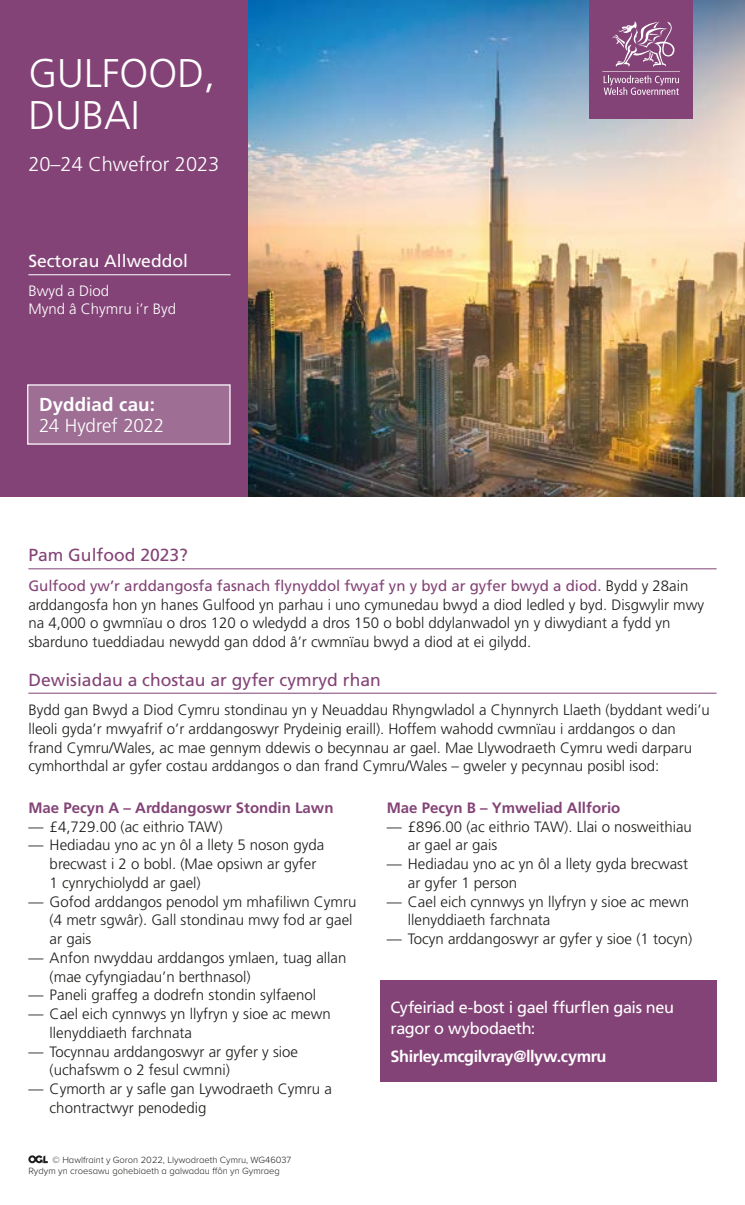
<style>
.page{position:relative;width:745px;height:1205px;background:#fff}
.page>*{position:absolute;margin:0;border:0;box-sizing:border-box;transform-origin:0 0}
.heading{font:300 40px/42.5px "Frutiger LT Std";color:#fff}
.Date_text{font:300 20px "Frutiger LT Std";color:#fff}
.Closing_date_text{font:300 18.75px/21.2px "Frutiger LT Std";letter-spacing:-.01em;color:#fff}
.Sub_heading_2{font:17.5px "Frutiger LT Std";color:#834376}
.White_text_medium{font:17.5px "Frutiger LT Std";color:#fff}
.Sub_heading{font:17.5px "Frutiger LT Std";color:#834376}
.Box_text{font:16.25px/21.2px "Frutiger LT Std";letter-spacing:-.025em;color:#fff}
.Box_text-2{font:700 16.25px "Frutiger LT Std";letter-spacing:-.025em;color:#fff}
.Body_text{font:300 15px/18.8px "Frutiger LT Std";color:#1d1d1b}
.Sub_heading_4{font:700 15px "Frutiger LT Std";color:#834376}
.White_text_light{font:300 15px/18px "Frutiger LT Std";color:#fff}
.Credits_text{font:300 9.38px/11.2px "Proxima Nova";color:#1d1d1b}
.s1{font-weight:700}
.s2{font-weight:400;color:#834376}
</style>
<div class="page">
<div style="left:0;top:0;width:249px;height:496px;background:#834376"></div>
<img style="left:248px;top:0;width:496px;height:496px">
<div style="left:589px;top:0;width:103px;height:119px;background:#834376"></div>
<svg style="left:602px;top:21px;width:77px;height:74px"></svg>
<hr style="left:28px;top:568px;width:688px;height:1px;background:#834376">
<hr style="left:28px;top:693px;width:688px;height:1px;background:#834376">
<hr style="left:28px;top:274px;width:202px;height:1px;background:#fff">
<svg style="left:27px;top:384px;width:204px;height:61px;background:#a27599"></svg>
<div style="left:380px;top:980px;width:336px;height:102px;background:#834376"></div>
<svg style="left:28px;top:1155px;width:20px;height:8px"></svg>
<h1 class="heading" style="left:28px;top:52px;width:188px">GULFOOD,<br>DUBAI</h1>
<p class="Date_text" style="left:28px;top:153px;width:192px">20–24 Chwefror 2023</p>
<p class="White_text_medium" style="left:28px;top:251px;width:161px">Sectorau Allweddol</p>
<p class="White_text_light" style="left:28px;top:282px;width:149px">Bwyd a Diod<br>Mynd â Chymru i’r Byd</p>
<p class="Closing_date_text" style="left:39px;top:394px;width:127px"><span class="s1">Dyddiad cau:<br></span>24 Hydref 2022</p>
<h2 class="Sub_heading" style="left:28px;top:545px;width:161px">Pam Gulfood 2023?</h2>
<p class="Body_text" style="left:28px;top:576px;width:676px"><span class="s2">Gulfood yw’r arddangosfa fasnach flynyddol fwyaf yn y byd ar gyfer bwyd a diod.</span> Bydd y 28ain arddangosfa hon yn hanes Gulfood yn parhau i uno cymunedau bwyd a diod ledled y byd. Disgwylir mwy na 4,000 o gwmnïau o dros 120 o wledydd a dros 150 o bobl ddylanwadol yn y diwydiant a fydd yn sbarduno tueddiadau newydd gan ddod â’r cwmnïau bwyd a diod at ei gilydd.</p>
<h3 class="Sub_heading_2" style="left:28px;top:669px;width:354px">Dewisiadau a chostau ar gyfer cymryd rhan</h3>
<p class="Body_text" style="left:28px;top:701px;width:682px">Bydd gan Bwyd a Diod Cymru stondinau yn y Neuaddau Rhyngwladol a Chynnyrch Llaeth (byddant wedi’u lleoli gyda’r mwyafrif o’r arddangoswyr Prydeinig eraill). Hoffem wahodd cwmnïau i arddangos o dan frand Cymru/Wales, ac mae gennym ddewis o becynnau ar gael. Mae Llywodraeth Cymru wedi darparu cymhorthdal ar gyfer costau arddangos o dan frand Cymru/Wales – gweler y pecynnau posibl isod:</p>
<h3 class="Sub_heading_4" style="left:28px;top:799px;width:306px">Mae Pecyn A – Arddangoswr Stondin Lawn</h3>
<p class="Body_text" style="left:28px;top:817px;width:196px">— £4,729.00 (ac eithrio TAW)</p>
<p class="Body_text" style="left:50px;top:836px;width:276px;text-indent:-21px">— Hediadau yno ac yn ôl a llety 5 noson gyda brecwast i 2 o bobl. (Mae opsiwn ar gyfer<br>1 cynrychiolydd ar gael)</p>
<p class="Body_text" style="left:50px;top:892px;width:308px;text-indent:-21px">— Gofod arddangos penodol ym mhafiliwn Cymru (4 metr sgwâr). Gall stondinau mwy fod ar gael ar gais</p>
<p class="Body_text" style="left:50px;top:948px;width:298px;text-indent:-21px">— Anfon nwyddau arddangos ymlaen, tuag allan (mae cyfyngiadau’n berthnasol)</p>
<p class="Body_text" style="left:28px;top:986px;width:289px">— Paneli graffeg a dodrefn stondin sylfaenol</p>
<p class="Body_text" style="left:50px;top:1005px;width:282px;text-indent:-21px">— Cael eich cynnwys yn llyfryn y sioe ac mewn llenyddiaeth farchnata</p>
<p class="Body_text" style="left:50px;top:1042px;width:250px;text-indent:-21px">— Tocynnau arddangoswyr ar gyfer y sioe (uchafswm o 2 fesul cwmni)</p>
<p class="Body_text" style="left:50px;top:1080px;width:283px;text-indent:-21px">— Cymorth ar y safle gan Lywodraeth Cymru a chontractwyr penodedig</p>
<p class="Credits_text" style="left:28px;top:1154px;width:264px;text-indent:24px">© Hawlfraint y Goron 2022, Llywodraeth Cymru, WG46037<br>Rydym yn croesawu gohebiaeth a galwadau ffôn yn Gymraeg</p>
<h3 class="Sub_heading_4" style="left:386px;top:799px;width:235px">Mae Pecyn B – Ymweliad Allforio</h3>
<p class="Body_text" style="left:407px;top:817px;width:285px;text-indent:-21px">— £896.00 (ac eithrio TAW). Llai o nosweithiau ar gael ar gais</p>
<p class="Body_text" style="left:407px;top:855px;width:281px;text-indent:-21px">— Hediadau yno ac yn ôl a llety gyda brecwast ar gyfer 1 person</p>
<p class="Body_text" style="left:407px;top:892px;width:282px;text-indent:-21px">— Cael eich cynnwys yn llyfryn y sioe ac mewn llenyddiaeth farchnata</p>
<p class="Body_text" style="left:386px;top:930px;width:307px">— Tocyn arddangoswyr ar gyfer y sioe (1 tocyn)</p>
<h2 class="Box_text" style="left:390px;top:996px;width:285px">Cyfeiriad e-bost i gael ffurflen gais neu ragor o wybodaeth:</h2>
<h2 class="Box_text-2" style="left:390px;top:1047px;width:217px">Shirley.mcgilvray@llyw.cymru</h2>
</div>
